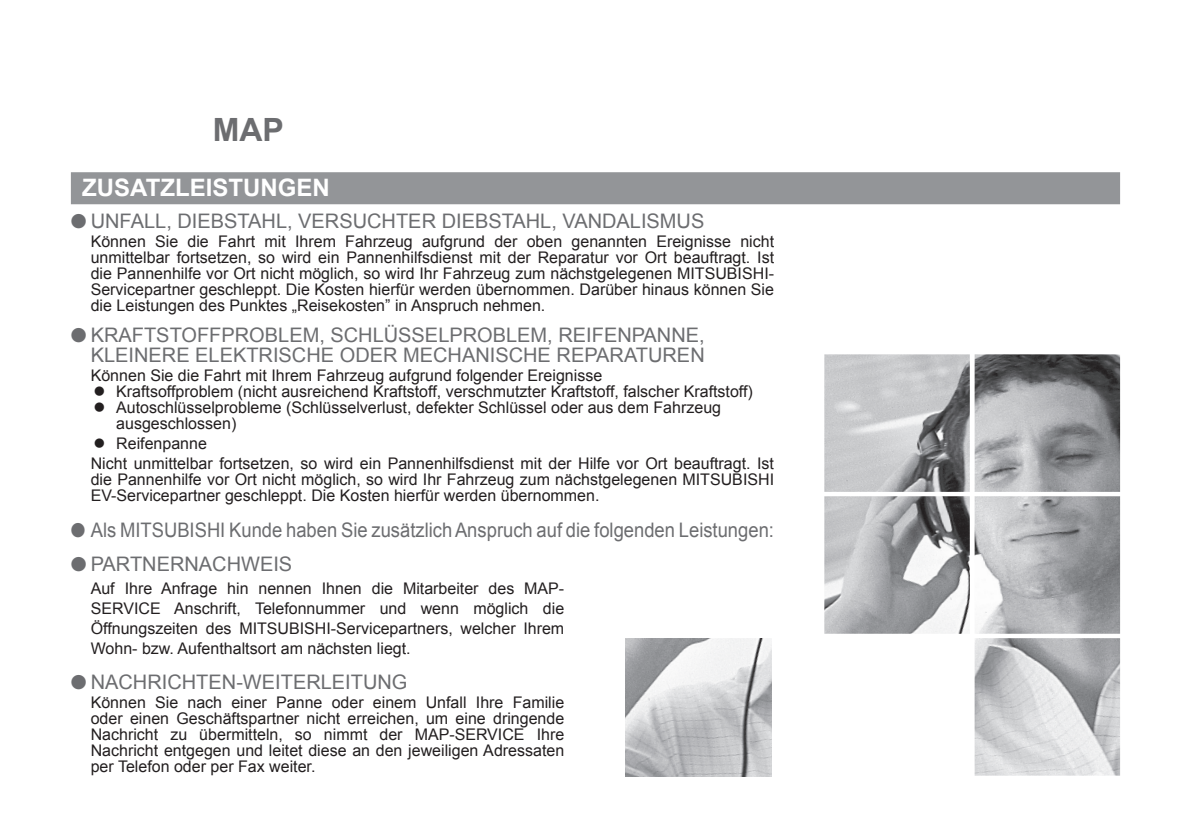
<style>
.page{position:relative;width:1191px;height:840px;background:#fff}
.page>*{position:absolute;margin:0;border:0;box-sizing:border-box;transform-origin:0 0}
.t1{font:700 32px "Arial";color:#6c6d70}
.t2{font:700 24px "Arial";color:#fff}
.t3{font:20px/20px "Arial";color:#6c6d70;text-align:right}
.t4{font:20px "Arial";color:#6c6d70;scale:.92 1}
.t5{font:16px/16px "Arial";color:#231f20;text-align:justify}
</style>
<div class="page">
<div style="left:71px;top:172px;width:1049px;height:32px;background:#939598"></div>
<img style="left:626px;top:638px;width:145px;height:138px">
<img style="left:824px;top:354px;width:145px;height:137px">
<img style="left:974px;top:354px;width:146px;height:137px">
<img style="left:824px;top:496px;width:145px;height:137px">
<img style="left:974px;top:496px;width:146px;height:137px">
<img style="left:974px;top:638px;width:146px;height:137px">
<h1 class="t1" style="left:213px;top:108px;width:73px">MAP</h1>
<h2 class="t2" style="left:82px;top:171px;width:249px">ZUSATZLEISTUNGEN</h2>
<p class="t3" style="left:71px;top:211px;width:635px">● UNFALL, DIEBSTAHL, VERSUCHTER DIEBSTAHL, VANDALISMUS</p>
<p class="t5" style="left:91px;top:233px;width:685px">Können Sie die Fahrt mit Ihrem Fahrzeug aufgrund der oben genannten Ereignisse nicht unmittelbar fortsetzen, so wird ein Pannenhilfsdienst mit der Reparatur vor Ort beauftragt. Ist die Pannenhilfe vor Ort nicht möglich, so wird Ihr Fahrzeug zum nächstgelegenen MITSUBISHI-Servicepartner geschleppt. Die Kosten hierfür werden übernommen. Darüber hinaus können Sie die Leistungen des Punktes „Reisekosten” in Anspruch nehmen.</p>
<p class="t3" style="left:71px;top:325px;width:635px">● KRAFTSTOFFPROBLEM, SCHLÜSSELPROBLEM, REIFENPANNE,<br>KLEINERE ELEKTRISCHE ODER MECHANISCHE REPARATUREN</p>
<p class="t5" style="left:91px;top:367px;width:513px">Können Sie die Fahrt mit Ihrem Fahrzeug aufgrund folgender Ereignisse</p>
<p class="t5" style="left:94px;top:383px;width:661px">● Kraftsoffproblem (nicht ausreichend Kraftstoff, verschmutzter Kraftstoff, falscher Kraftstoff)</p>
<p class="t5" style="left:116px;top:399px;width:606px;text-indent:-23px">● Autoschlüsselprobleme (Schlüsselverlust, defekter Schlüssel oder aus dem Fahrzeug ausgeschlossen)</p>
<p class="t5" style="left:91px;top:433px;width:685px;line-height:20px">● Reifenpanne<br>Nicht unmittelbar fortsetzen, so wird ein Pannenhilfsdienst mit der Hilfe vor Ort beauftragt. Ist</p>
<p class="t5" style="left:91px;top:471px;width:685px">die Pannenhilfe vor Ort nicht möglich, so wird Ihr Fahrzeug zum nächstgelegenen MITSUBISHI<br>EV-Servicepartner geschleppt. Die Kosten hierfür werden übernommen.</p>
<p class="t4" style="left:71px;top:516px;width:766px">● Als MITSUBISHI Kunde haben Sie zusätzlich Anspruch auf die folgenden Leistungen:</p>
<p class="t3" style="left:71px;top:554px;width:223px">● PARTNERNACHWEIS</p>
<p class="t5" style="left:91px;top:578px;width:475px;line-height:20px">Auf Ihre Anfrage hin nennen Ihnen die Mitarbeiter des MAP-SERVICE Anschrift, Telefonnummer und wenn möglich die Öffnungszeiten des MITSUBISHI-Servicepartners, welcher Ihrem Wohn- bzw. Aufenthaltsort am nächsten liegt.</p>
<p class="t3" style="left:71px;top:672px;width:338px">● NACHRICHTEN-WEITERLEITUNG</p>
<p class="t5" style="left:91px;top:694px;width:475px">Können Sie nach einer Panne oder einem Unfall Ihre Familie oder einen Geschäftspartner nicht erreichen, um eine dringende Nachricht zu übermitteln, so nimmt der MAP-SERVICE Ihre Nachricht entgegen und leitet diese an den jeweiligen Adressaten per Telefon oder per Fax weiter.</p>
</div>
